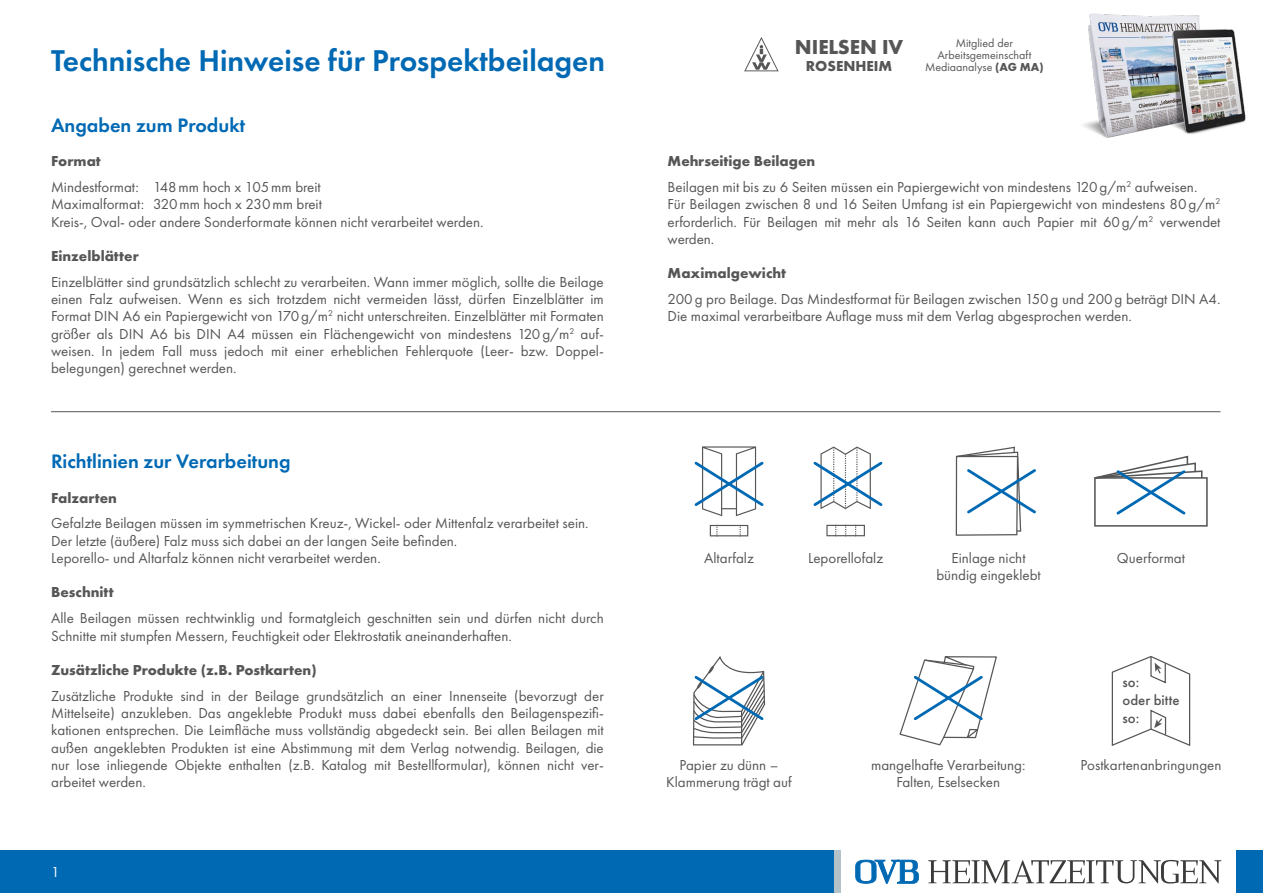
<style>
.page{position:relative;width:1263px;height:893px;background:#fff}
.page>*{position:absolute;margin:0;border:0;box-sizing:border-box;transform-origin:0 0}
.t1{font:600 31.2px "Futura PT";color:#0069b4}
.t2{font:700 21px "Futura PT";color:#565656}
.t3{font:600 20.25px "Futura PT";color:#0069b4}
.t4{font:15px/17.2px "Futura PT";color:#565656}
.t5{font:700 15px "Futura PT";color:#565656}
.t6{font:15px "Futura PT";color:#fff}
.t7{font:500 14.85px/17.9px "Futura PT";color:#565656}
.t8{font:12px/12px "Futura PT";color:#565656;text-align:center}
.s1{font-weight:700}
</style>
<div class="page">
<hr style="left:51px;top:411px;width:1169px;height:1px;background:#565656">
<svg style="left:1111px;top:656px;width:79px;height:90px"></svg>
<svg style="left:710px;top:525px;width:38px;height:12px"></svg>
<svg style="left:826px;top:525px;width:39px;height:12px"></svg>
<svg style="left:694px;top:446px;width:70px;height:70px"></svg>
<svg style="left:813px;top:446px;width:70px;height:63px"></svg>
<svg style="left:955px;top:446px;width:81px;height:90px"></svg>
<svg style="left:1094px;top:455px;width:114px;height:72px"></svg>
<svg style="left:692px;top:657px;width:74px;height:89px"></svg>
<svg style="left:899px;top:656px;width:98px;height:90px"></svg>
<div style="left:0;top:850px;width:834px;height:43px;background:#0069b4"></div>
<div style="left:1236px;top:850px;width:27px;height:43px;background:#0069b4"></div>
<div style="left:834px;top:850px;width:6px;height:43px;background:#b3c1c9"></div>
<svg style="left:855px;top:859px;width:64px;height:25px"></svg>
<svg style="left:928px;top:860px;width:293px;height:23px"></svg>
<svg style="left:744px;top:37px;width:35px;height:34px"></svg>
<img style="left:1083px;top:13px;width:163px;height:125px">
<h1 class="t1" style="left:51px;top:41px;width:556px">Technische Hinweise für Prospektbeilagen</h1>
<h3 class="t3" style="left:51px;top:112px;width:196px">Angaben zum Produkt</h3>
<p class="t5" style="left:51px;top:151px;width:51px">Format</p>
<p class="t4" style="left:51px;top:178px;width:434px">Mindestformat: 148mm hoch x 105mm breit<br>Maximalformat: 320mm hoch x 230mm breit<br>Kreis-, Oval- oder andere Sonderformate können nicht verarbeitet werden.</p>
<p class="t5" style="left:51px;top:246px;width:89px">Einzelblätter</p>
<p class="t4" style="left:51px;top:273px;width:554px;text-align:justify">Einzelblätter sind grundsätzlich schlecht zu verarbeiten. Wann immer möglich, sollte die Beilage einen Falz aufweisen. Wenn es sich trotzdem nicht vermeiden lässt, dürfen Einzelblätter im Format DIN A6 ein Papiergewicht von 170g/m<sup>2</sup> nicht unterschreiten. Einzelblätter mit Formaten größer als DIN A6 bis DIN A4 müssen ein Flächengewicht von mindestens 120g/m<sup>2</sup> auf&shy;weisen. In jedem Fall muss jedoch mit einer erheblichen Fehlerquote (Leer- bzw. Doppel&shy;belegungen) gerechnet werden.</p>
<h2 class="t2" style="left:795px;top:33px;width:110px">NIELSEN IV</h2>
<p class="t5" style="left:806px;top:57px;width:88px">ROSENHEIM</p>
<p class="t8" style="left:925px;top:37px;width:120px">Mitglied der<br>Arbeitsgemeinschaft<br>Mediaanalyse <span class="s1">(AG MA)</span></p>
<p class="t4" style="left:668px;top:148px;width:531px;line-height:25.8px"><span class="s1">Mehrseitige Beilagen<br></span>Beilagen mit bis zu 6 Seiten müssen ein Papiergewicht von mindestens 120g/m<sup>2</sup> aufweisen.</p>
<p class="t4" style="left:668px;top:196px;width:554px;text-align:justify">Für Beilagen zwischen 8 und 16 Seiten Umfang ist ein Papiergewicht von mindestens 80g/m<sup>2 </sup>erforderlich. Für Beilagen mit mehr als 16 Seiten kann auch Papier mit 60g/m<sup>2</sup> verwendet werden.</p>
<p class="t5" style="left:668px;top:264px;width:120px">Maximalgewicht</p>
<p class="t4" style="left:668px;top:290px;width:554px">200g pro Beilage. Das Mindestformat für Beilagen zwischen 150g und 200g beträgt DIN A4.<br>Die maximal verarbeitbare Auflage muss mit dem Verlag abgesprochen werden.</p>
<h3 class="t3" style="left:51px;top:449px;width:241px">Richtlinien zur Verarbeitung</h3>
<p class="t5" style="left:51px;top:488px;width:67px">Falzarten</p>
<p class="t4" style="left:51px;top:515px;width:539px">Gefalzte Beilagen müssen im symmetrischen Kreuz-, Wickel- oder Mittenfalz verarbeitet sein.<br>Der letzte (äußere) Falz muss sich dabei an der langen Seite befinden.<br>Leporello- und Altarfalz können nicht verarbeitet werden.</p>
<p class="t5" style="left:51px;top:583px;width:64px">Beschnitt</p>
<p class="t4" style="left:51px;top:610px;width:554px">Alle Beilagen müssen rechtwinklig und formatgleich geschnitten sein und dürfen nicht durch<br>Schnitte mit stumpfen Messern, Feuchtigkeit oder Elektrostatik aneinanderhaften.</p>
<p class="t5" style="left:51px;top:660px;width:267px">Zusätzliche Produkte (z.B. Postkarten)</p>
<p class="t4" style="left:51px;top:687px;width:554px;text-align:justify">Zusätzliche Produkte sind in der Beilage grundsätzlich an einer Innenseite (bevorzugt der Mittelseite) anzukleben. Das angeklebte Produkt muss dabei ebenfalls den Beilagenspezifi&shy;kationen entsprechen. Die Leimfläche muss vollständig abgedeckt sein. Bei allen Beilagen mit außen angeklebten Produkten ist eine Abstimmung mit dem Verlag notwendig. Beilagen, die nur lose inliegende Objekte enthalten (z.B. Katalog mit Bestellformular), können nicht ver&shy;arbeitet werden.</p>
<p class="t7" style="left:1122px;top:673px;width:59px">so:<br>oder bitte so:</p>
<p class="t4" style="left:704px;top:549px;width:51px">Altarfalz</p>
<p class="t4" style="left:808px;top:549px;width:77px">Leporellofalz</p>
<p class="t4" style="left:936px;top:549px;width:106px;text-align:center">Einlage nicht bündig eingeklebt</p>
<p class="t4" style="left:1117px;top:549px;width:70px">Querformat</p>
<p class="t4" style="left:666px;top:756px;width:127px;text-align:center">Papier zu dünn –<br>Klammerung trägt auf</p>
<p class="t4" style="left:871px;top:756px;width:156px;text-align:center">mangelhafte Verarbeitung:<br>Falten, Eselsecken</p>
<p class="t4" style="left:1080px;top:756px;width:143px">Postkartenanbringungen</p>
<p class="t6" style="left:51px;top:863px;width:10px">1</p>
</div>
